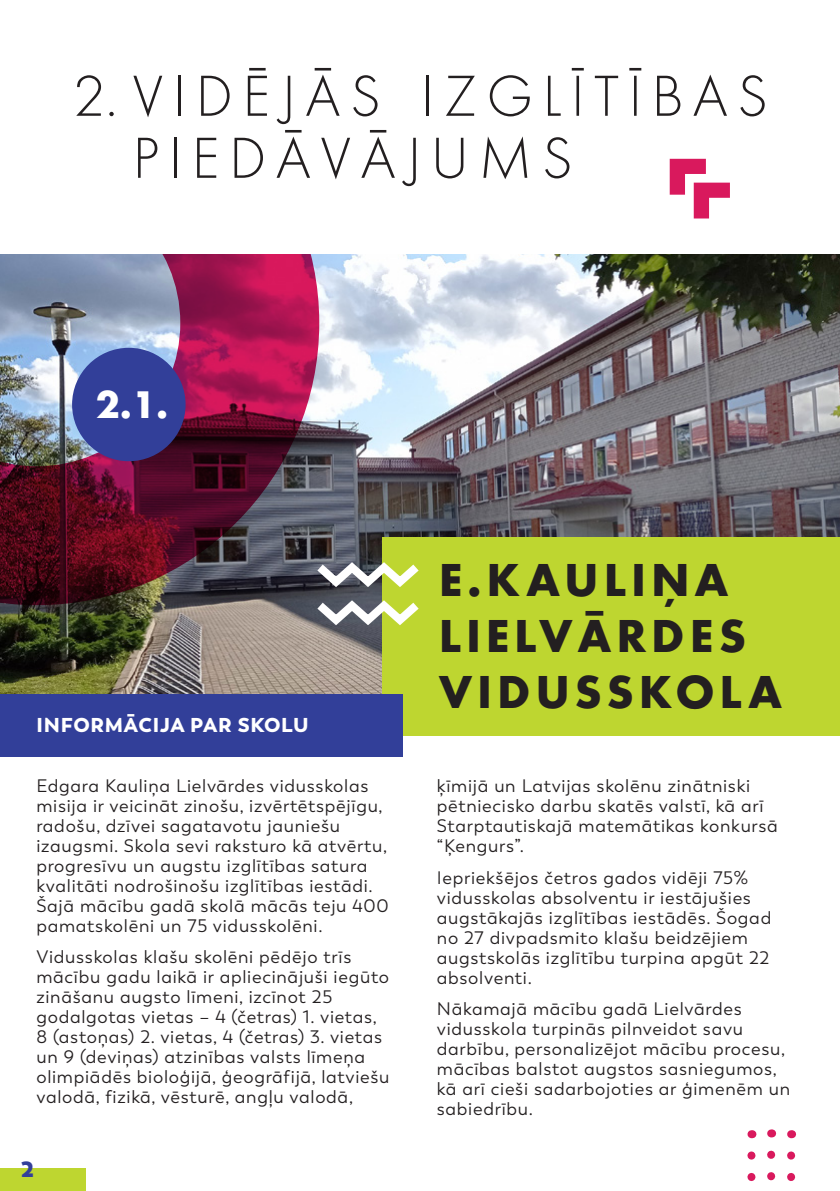
<style>
.page{position:relative;width:840px;height:1191px;background:#fff}
.page>*{position:absolute;margin:0;border:0;box-sizing:border-box;transform-origin:0 0}
.t1{font:300 60px/62px "Futura";letter-spacing:.16em;color:#231f20}
.t2{font:700 48px "Futura";letter-spacing:.1em;color:#231f20}
.Apakšnodaļas_Nr{font:700 40px "Futura";color:#fff}
.t3{font:800 22px "Trenda";color:#323f99}
.t4{font:900 20px "Trenda";letter-spacing:.04em;color:#fff}
.t5{font:18px/20px "Trenda";letter-spacing:.04em;color:#231f20}
</style>
<div class="page">
<svg style="left:787px;top:1155px;width:7px;height:26px"></svg>
<svg style="left:767px;top:1154px;width:7px;height:27px"></svg>
<svg style="left:747px;top:1155px;width:8px;height:26px"></svg>
<img style="left:0;top:254px;width:839px;height:440px">
<img style="left:0;top:254px;width:319px;height:351px">
<div style="left:382px;top:537px;width:457px;height:199px;background:#bed630"></div>
<div style="left:72px;top:348px;width:113px;height:113px;background:#323f99;border-radius:50%"></div>
<div style="left:0;top:694px;width:403px;height:62px;background:#323f99"></div>
<svg style="left:308px;top:556px;width:111px;height:74px"></svg>
<svg style="left:669px;top:159px;width:60px;height:59px"></svg>
<div style="left:0;top:1168px;width:85px;height:23px;background:#bed630"></div>
<p class="t1" style="left:133px;top:63px;width:636px;text-indent:-60px">2. VIDĒJĀS IZGLĪTĪBAS<br>PIEDĀVĀJUMS</p>
<p class="Apakšnodaļas_Nr" style="left:96px;top:376px;width:74px">2.1.</p>
<p class="t4" style="left:36px;top:712px;width:274px">INFORMĀCIJA PAR SKOLU</p>
<p class="t5" style="left:36px;top:775px;width:353px">Edgara Kauliņa Lielvārdes vidusskolas misija ir veicināt zinošu, izvērtētspējīgu, radošu, dzīvei sagatavotu jauniešu izaugsmi. Skola sevi raksturo kā atvērtu, progresīvu un augstu izglītības satura kvalitāti nodrošinošu izglītības iestādi.<br>Šajā mācību gadā skolā mācās teju 400 pamatskolēni un 75 vidusskolēni.</p>
<p class="t5" style="left:36px;top:947px;width:354px">Vidusskolas klašu skolēni pēdējo trīs mācību gadu laikā ir apliecinājuši iegūto zināšanu augsto līmeni, izcīnot 25 godalgotas vietas – 4 (četras) 1. vietas, 8 (astoņas) 2. vietas, 4 (četras) 3. vietas un 9 (deviņas) atzinības valsts līmeņa olimpiādēs bioloģijā, ģeogrāfijā, latviešu valodā, fizikā, vēsturē, angļu valodā,</p>
<p class="t3" style="left:21px;top:1155px;width:14px">2</p>
<h1 class="t2" style="left:438px;top:545px;width:291px">E.KAULIŅA</h1>
<h1 class="t2" style="left:438px;top:601px;width:309px">LIELVĀRDES</h1>
<h1 class="t2" style="left:438px;top:657px;width:345px">VIDUSSKOLA</h1>
<p class="t5" style="left:436px;top:776px;width:342px">ķīmijā un Latvijas skolēnu zinātniski pētniecisko darbu skatēs valstī, kā arī<br>Starptautiskajā matemātikas konkursā “Ķengurs”.</p>
<p class="t5" style="left:436px;top:868px;width:336px">Iepriekšējos četros gados vidēji 75% vidusskolas absolventu ir iestājušies augstākajās izglītības iestādēs. Šogad no 27 divpadsmito klašu beidzējiem augstskolās izglītību turpina apgūt 22 absolventi.</p>
<p class="t5" style="left:436px;top:999px;width:355px">Nākamajā mācību gadā Lielvārdes vidusskola turpinās pilnveidot savu darbību, personalizējot mācību procesu, mācības balstot augstos sasniegumos, kā arī cieši sadarbojoties ar ģimenēm un sabiedrību.</p>
</div>
